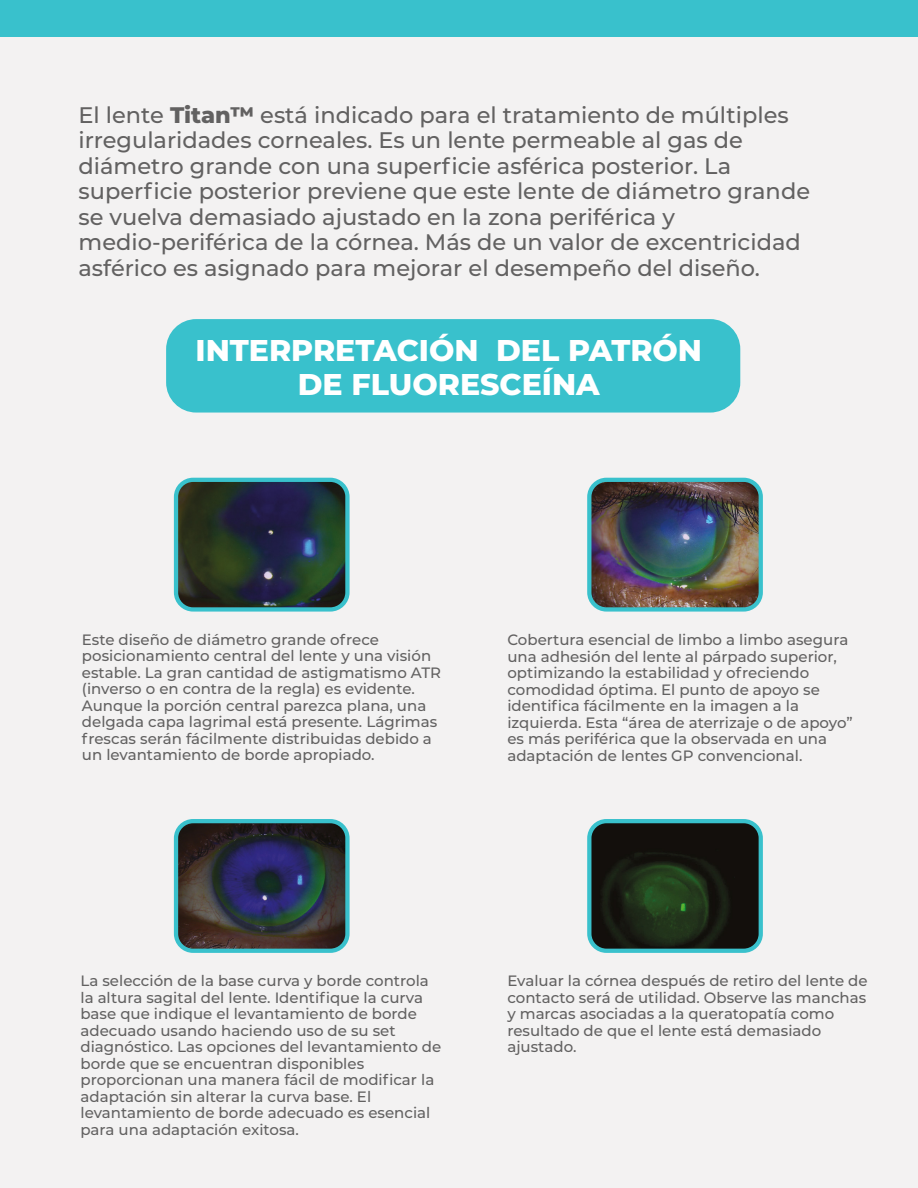
<style>
.page{position:relative;width:918px;height:1188px;background:#f3f2f2}
.page>*{position:absolute;margin:0;border:0;box-sizing:border-box;transform-origin:0 0}
.t1{font:800 30px/34.5px "Montserrat";color:#fff;text-align:center}
.t2{font:500 22.5px/25.5px "Montserrat";color:#626161}
.t3{font:500 15px/16.5px "Montserrat";color:#626161}
.s1{font-weight:800}
</style>
<div class="page">
<div style="left:166px;top:319px;width:574px;height:94px;background:#39c1cc;border-radius:30px"></div>
<div style="left:0;top:0;width:918px;height:37px;background:#39c1cc"></div>
<div style="left:174px;top:478px;width:176px;height:134px;border:9px solid #39c1cc;border-radius:15px"></div>
<img style="left:178px;top:482px;width:167px;height:125px">
<div style="left:587px;top:478px;width:176px;height:134px;border:9px solid #39c1cc;border-radius:15px"></div>
<img style="left:591px;top:482px;width:168px;height:125px">
<div style="left:174px;top:819px;width:176px;height:134px;border:9px solid #39c1cc;border-radius:15px"></div>
<img style="left:178px;top:823px;width:167px;height:126px">
<div style="left:587px;top:819px;width:176px;height:134px;border:9px solid #39c1cc;border-radius:15px"></div>
<img style="left:591px;top:823px;width:168px;height:126px">
<p class="t2" style="left:79px;top:101px;width:733px">El lente <span class="s1">Titan™</span> está indicado para el tratamiento de múltiples irregularidades corneales. Es un lente permeable al gas de diámetro grande con una superficie asférica posterior. La superficie posterior previene que este lente de diámetro grande se vuelva demasiado ajustado en la zona periférica y medio-periférica de la córnea. Más de un valor de excentricidad asférico es asignado para mejorar el desempeño del diseño.</p>
<h1 class="t1" style="left:196px;top:331px;width:508px">INTERPRETACIÓN DEL PATRÓN<br>DE FLUORESCEÍNA</h1>
<p class="t3" style="left:82px;top:631px;width:361px">Este diseño de diámetro grande ofrece posicionamiento central del lente y una visión estable. La gran cantidad de astigmatismo ATR (inverso o en contra de la regla) es evidente.<br>Aunque la porción central parezca plana, una delgada capa lagrimal está presente. Lágrimas frescas serán fácilmente distribuidas debido a un levantamiento de borde apropiado.</p>
<p class="t3" style="left:507px;top:631px;width:347px">Cobertura esencial de limbo a limbo asegura una adhesión del lente al párpado superior, optimizando la estabilidad y ofreciendo comodidad óptima. El punto de apoyo se identifica fácilmente en la imagen a la izquierda. Esta “área de aterrizaje o de apoyo” es más periférica que la observada en una adaptación de lentes GP convencional.</p>
<p class="t3" style="left:80px;top:972px;width:362px">La selección de la base curva y borde controla la altura sagital del lente. Identifique la curva base que indique el levantamiento de borde adecuado usando haciendo uso de su set diagnóstico. Las opciones del levantamiento de borde que se encuentran disponibles proporcionan una manera fácil de modificar la adaptación sin alterar la curva base. El levantamiento de borde adecuado es esencial para una adaptación exitosa.</p>
<p class="t3" style="left:507px;top:972px;width:362px">Evaluar la córnea después de retiro del lente de contacto será de utilidad. Observe las manchas y marcas asociadas a la queratopatía como resultado de que el lente está demasiado ajustado.</p>
</div>
